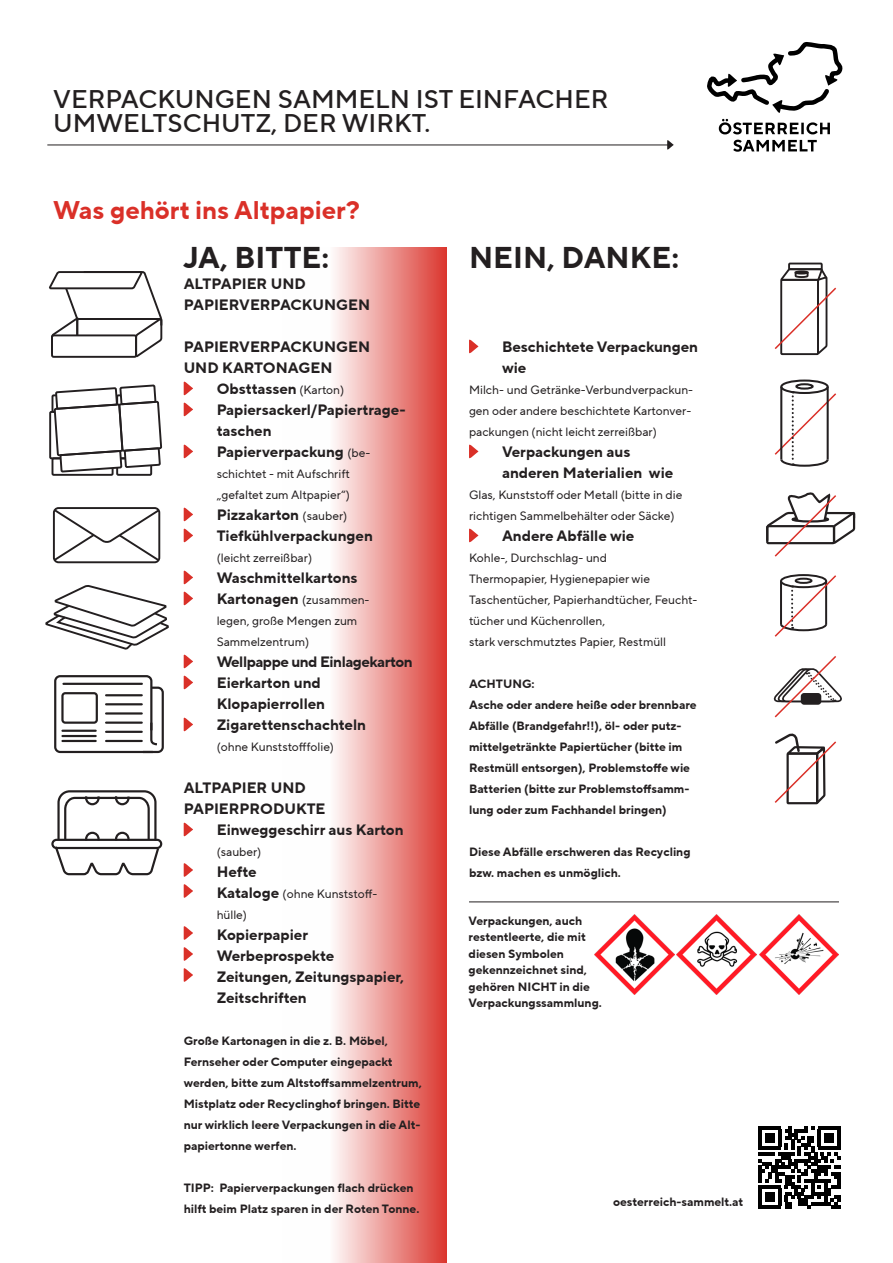
<style>
.page{position:relative;width:893px;height:1263px;background:#fff}
.page>*{position:absolute;margin:0;border:0;box-sizing:border-box;transform-origin:0 0}
.t1{font:700 30px "TT Norms Pro";color:#231f20}
.t2{font:500 25.5px/24px "TT Norms Pro";color:#231f20}
.t3{font:700 25.5px "TT Norms Pro";color:#da3028}
.t4{font:700 15px/21px "TT Norms Pro";color:#231f20}
.t5{font:700 15px "TT Norms Pro";letter-spacing:-.03em;color:#231f20}
.t6{font:700 12px/21px "TT Norms Pro";color:#231f20}
.t7{font:12px/21px "TT Norms Pro";color:#231f20}
.s1{font-weight:400;font-size:12px}
.s2{font-weight:700;font-size:15px}
</style>
<div class="page">
<svg style="left:334px;top:247px;width:112px;height:1016px"></svg>
<img style="left:677px;top:914px;width:79px;height:80px">
<img style="left:594px;top:914px;width:80px;height:80px">
<hr style="left:469px;top:901px;width:370px;height:1px;background:#231f20">
<svg style="left:184px;top:382px;width:9px;height:13px"></svg>
<svg style="left:184px;top:403px;width:9px;height:13px"></svg>
<svg style="left:184px;top:445px;width:9px;height:13px"></svg>
<svg style="left:184px;top:508px;width:9px;height:13px"></svg>
<svg style="left:184px;top:529px;width:9px;height:13px"></svg>
<svg style="left:184px;top:571px;width:9px;height:13px"></svg>
<svg style="left:184px;top:592px;width:9px;height:13px"></svg>
<svg style="left:184px;top:655px;width:9px;height:13px"></svg>
<svg style="left:184px;top:676px;width:9px;height:13px"></svg>
<svg style="left:184px;top:718px;width:9px;height:13px"></svg>
<svg style="left:184px;top:823px;width:9px;height:13px"></svg>
<svg style="left:184px;top:863px;width:9px;height:14px"></svg>
<svg style="left:184px;top:884px;width:9px;height:14px"></svg>
<svg style="left:184px;top:926px;width:9px;height:14px"></svg>
<svg style="left:184px;top:947px;width:9px;height:14px"></svg>
<svg style="left:184px;top:968px;width:9px;height:14px"></svg>
<svg style="left:469px;top:340px;width:9px;height:13px"></svg>
<svg style="left:469px;top:445px;width:9px;height:13px"></svg>
<svg style="left:469px;top:529px;width:9px;height:13px"></svg>
<svg style="left:733px;top:140px;width:84px;height:12px"></svg>
<svg style="left:707px;top:42px;width:136px;height:92px"></svg>
<svg style="left:45px;top:585px;width:124px;height:65px"></svg>
<svg style="left:49px;top:271px;width:114px;height:292px"></svg>
<svg style="left:54px;top:675px;width:110px;height:79px"></svg>
<div style="left:61px;top:692px;width:37px;height:32px;border:2px solid #231f20;border-radius:3px"></div>
<hr style="left:62px;top:730px;width:34px;height:2px;background:#231f20">
<hr style="left:106px;top:694px;width:36px;height:2px;background:#231f20">
<hr style="left:106px;top:703px;width:36px;height:2px;background:#231f20">
<hr style="left:106px;top:712px;width:36px;height:2px;background:#231f20">
<hr style="left:106px;top:721px;width:36px;height:3px;background:#231f20">
<hr style="left:106px;top:731px;width:36px;height:2px;background:#231f20">
<hr style="left:106px;top:740px;width:36px;height:2px;background:#231f20">
<hr style="left:63px;top:683px;width:79px;height:2px;background:#231f20">
<hr style="left:62px;top:735px;width:34px;height:2px;background:#231f20">
<hr style="left:62px;top:740px;width:34px;height:2px;background:#231f20">
<div style="left:51px;top:839px;width:111px;height:10px;border:2px solid #231f20;border-radius:4px"></div>
<svg style="left:53px;top:790px;width:108px;height:86px"></svg>
<hr style="left:48px;top:145px;width:622px;height:1px;background:#231f20">
<svg style="left:667px;top:140px;width:7px;height:10px"></svg>
<svg style="left:758px;top:262px;width:98px;height:947px"></svg>
<p class="t2" style="left:53px;top:87px;width:557px">VERPACKUNGEN SAMMELN IST EINFACHER<br>UMWELTSCHUTZ, DER WIRKT.</p>
<p class="t3" style="left:53px;top:191px;width:308px">Was gehört ins Altpapier?</p>
<p class="t1" style="left:184px;top:235px;width:147px">JA, BITTE:</p>
<p class="t4" style="left:184px;top:273px;width:124px">ALTPAPIER UND</p>
<p class="t4" style="left:184px;top:294px;width:188px">PAPIERVERPACKUNGEN</p>
<p class="t4" style="left:184px;top:336px;width:188px">PAPIERVERPACKUNGEN</p>
<p class="t4" style="left:184px;top:357px;width:150px">UND KARTONAGEN</p>
<p class="t4" style="left:217px;top:378px;width:129px">Obsttassen <span class="s1">(Karton)</span></p>
<p class="t4" style="left:217px;top:399px;width:190px">Papiersackerl/Papiertrage-</p>
<p class="t4" style="left:217px;top:420px;width:56px">taschen</p>
<p class="t4" style="left:217px;top:441px;width:155px">Papierverpackung <span class="s1">(be-</span></p>
<p class="t7" style="left:217px;top:463px;width:135px">schichtet - mit Aufschrift</p>
<p class="t7" style="left:217px;top:484px;width:135px">„gefaltet zum Altpapier“)</p>
<p class="t4" style="left:217px;top:504px;width:132px">Pizzakarton <span class="s1">(sauber)</span></p>
<p class="t4" style="left:217px;top:525px;width:158px">Tiefkühlverpackungen</p>
<p class="t7" style="left:217px;top:547px;width:97px">(leicht zerreißbar)</p>
<p class="t4" style="left:217px;top:567px;width:142px">Waschmittelkartons</p>
<p class="t4" style="left:217px;top:588px;width:154px">Kartonagen <span class="s1">(zusammen-</span></p>
<p class="t7" style="left:217px;top:610px;width:142px">legen, große Mengen zum</p>
<p class="t7" style="left:217px;top:631px;width:94px">Sammelzentrum)</p>
<p class="t5" style="left:217px;top:650px;width:197px">Wellpappe und Einlagekarton</p>
<p class="t4" style="left:217px;top:672px;width:106px">Eierkarton und</p>
<p class="t4" style="left:217px;top:693px;width:110px">Klopapierrollen</p>
<p class="t4" style="left:217px;top:714px;width:151px">Zigarettenschachteln</p>
<p class="t7" style="left:217px;top:736px;width:119px">(ohne Kunststofffolie)</p>
<p class="t4" style="left:184px;top:777px;width:124px">ALTPAPIER UND</p>
<p class="t4" style="left:184px;top:798px;width:143px">PAPIERPRODUKTE</p>
<p class="t4" style="left:217px;top:819px;width:188px">Einweggeschirr aus Karton</p>
<p class="t7" style="left:217px;top:841px;width:46px">(sauber)</p>
<p class="t4" style="left:217px;top:861px;width:41px">Hefte</p>
<p class="t7" style="left:217px;top:883px;width:162px"><span class="s2">Kataloge</span> (ohne Kunststoff-</p>
<p class="t7" style="left:217px;top:904px;width:32px">hülle)</p>
<p class="t4" style="left:217px;top:924px;width:93px">Kopierpapier</p>
<p class="t4" style="left:217px;top:945px;width:119px">Werbeprospekte</p>
<p class="t4" style="left:217px;top:966px;width:189px">Zeitungen, Zeitungspapier,</p>
<p class="t4" style="left:217px;top:987px;width:92px">Zeitschriften</p>
<p class="t6" style="left:184px;top:1030px;width:239px">Große Kartonagen in die z. B. Möbel, Fernseher oder Computer eingepackt werden, bitte zum Altstoffsammelzentrum, Mistplatz oder Recyclinghof bringen. Bitte nur wirklich leere Verpackungen in die Alt&shy;papiertonne werfen.</p>
<p class="t6" style="left:184px;top:1177px;width:237px">TIPP: Papierverpackungen flach drücken hilft beim Platz sparen in der Roten Tonne.</p>
<p class="t1" style="left:469px;top:235px;width:212px">NEIN, DANKE:</p>
<p class="t4" style="left:502px;top:336px;width:198px">Beschichtete Verpackungen wie</p>
<p class="t7" style="left:469px;top:379px;width:226px">Milch- und Getränke-Verbundverpackun&shy;gen oder andere beschichtete Kartonver&shy;packungen (nicht leicht zerreißbar)</p>
<p class="t4" style="left:502px;top:441px;width:130px">Verpackungen aus</p>
<p class="t4" style="left:502px;top:462px;width:173px">anderen Materialien wie</p>
<p class="t7" style="left:469px;top:484px;width:215px">Glas, Kunststoff oder Metall (bitte in die richtigen Sammelbehälter oder Säcke)</p>
<p class="t4" style="left:502px;top:525px;width:134px">Andere Abfälle wie</p>
<p class="t7" style="left:469px;top:547px;width:183px">Kohle-, Durchschlag- und<br>Thermopapier, Hygienepapier wie</p>
<p class="t7" style="left:469px;top:589px;width:230px">Taschentücher, Papierhandtücher, Feucht&shy;tücher und Küchenrollen,</p>
<p class="t7" style="left:469px;top:631px;width:199px">stark verschmutztes Papier, Restmüll</p>
<p class="t6" style="left:469px;top:673px;width:67px">ACHTUNG:</p>
<p class="t6" style="left:469px;top:694px;width:229px">Asche oder andere heiße oder brennbare Abfälle (Brandgefahr!!), öl- oder putz&shy;mittelgetränkte Papiertücher (bitte im Restmüll entsorgen), Problemstoffe wie Batterien (bitte zur Problemstoffsamm&shy;lung oder zum Fachhandel bringen)</p>
<p class="t6" style="left:469px;top:841px;width:223px">Diese Abfälle erschweren das Recycling bzw. machen es unmöglich.</p>
<p class="t6" style="left:469px;top:912px;width:135px;line-height:16.5px">Verpackungen, auch restentleerte, die mit diesen Symbolen gekennzeichnet sind, gehören NICHT in die<br>Verpackungssammlung.</p>
<p class="t6" style="left:613px;top:1191px;width:132px">oesterreich-sammelt.at</p>
</div>
